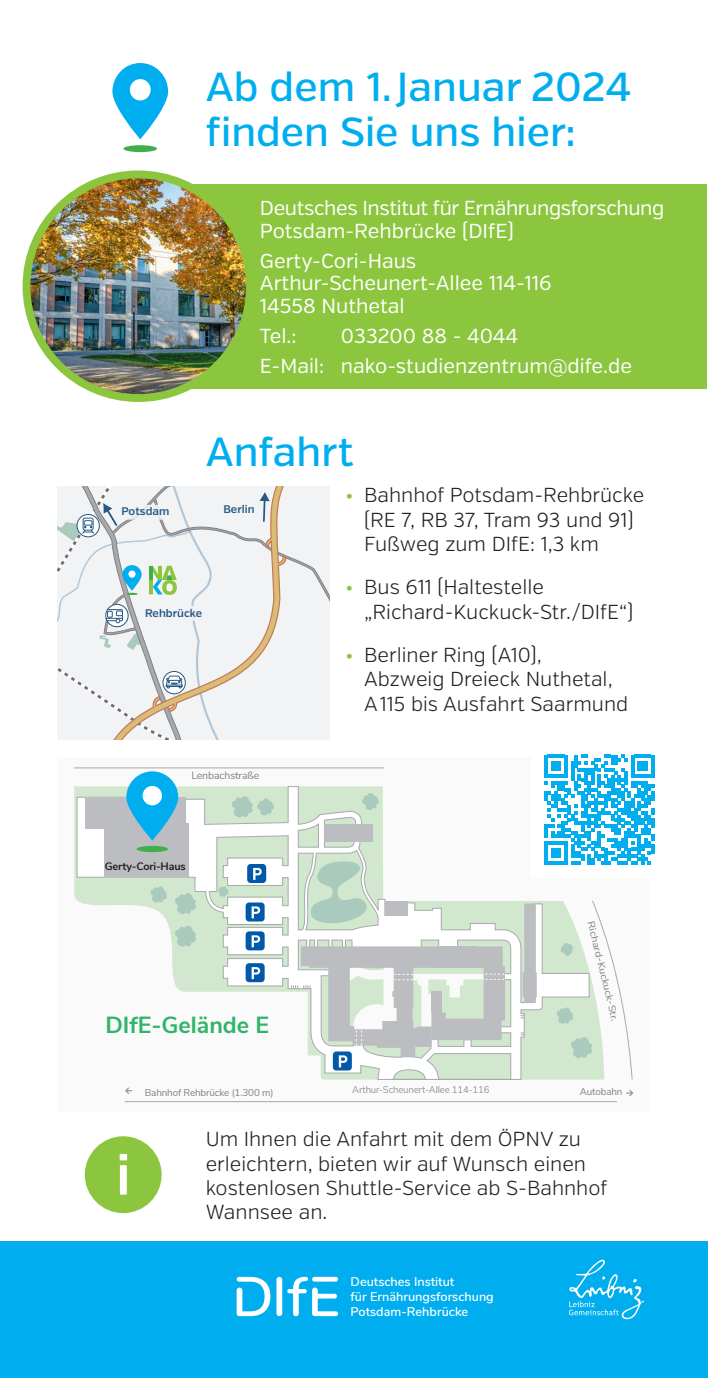
<style>
.page{position:relative;width:708px;height:1378px;background:#fff}
.page>*{position:absolute;margin:0;border:0;box-sizing:border-box;transform-origin:0 0}
.t1{font:600 56.02px "Verb";color:#fff}
.t2{font:500 40.5px/45px "Verb";color:#00aeef}
.t3{font:700 23.18px "Nunito Sans";color:#2fb569}
.t4{font:300 20.25px/24.3px "Verb";color:#231f20}
.t5{font:20.25px/22.5px "Verb";color:#fff}
.t6{font:20.25px/22.5px "Verb";letter-spacing:-.02em;color:#fff}
.t7{font:600 12.6px/15.1px "Nunito";color:#fff}
.t8{font:600 11.03px "Verb";color:#265884}
.t9{font:700 10.8px "Nunito Sans";letter-spacing:-.015em;color:#231f20}
.t10{font:10.58px "Nunito Sans";letter-spacing:-.015em;color:#808285}
.t11{font:9.9px "Nunito Sans";letter-spacing:-.015em;color:#808285}
.t12{font:9.9px "Nunito Sans";letter-spacing:-.015em;color:#939598}
.t13{font:9.9px "Nunito Sans";letter-spacing:-.015em;color:#808285;scale:1.1 1}
.s1{color:#8bc63e}
</style>
<div class="page">
<div style="left:0;top:1241px;width:708px;height:137px;background:#00aeef"></div>
<div style="left:85px;top:1136px;width:77px;height:77px;background:#8bc63e;border-radius:50%"></div>
<div style="left:96px;top:184px;width:611px;height:204px;background:#8bc63e"></div>
<img style="left:26px;top:174px;width:224px;height:224px;border-radius:112px">
<div style="left:23px;top:170px;width:231px;height:232px;border:8px solid #8bc63e;border-radius:50%"></div>
<div style="left:57px;top:757px;width:592px;height:355px;background:#fafafa"></div>
<svg style="left:74px;top:786px;width:108px;height:205px"></svg>
<svg style="left:173px;top:925px;width:9px;height:22px"></svg>
<svg style="left:149px;top:886px;width:33px;height:29px"></svg>
<svg style="left:590px;top:901px;width:43px;height:179px"></svg>
<svg style="left:182px;top:786px;width:408px;height:294px"></svg>
<div style="left:77px;top:797px;width:54px;height:80px;background:#fff"></div>
<div style="left:77px;top:797px;width:54px;height:80px;border:1px solid #a8a9ad"></div>
<hr style="left:74px;top:767px;width:310px;height:1px;background:#a8a9ad">
<hr style="left:125px;top:1101px;width:492px;height:1px;background:#a8a9ad">
<svg style="left:523px;top:903px;width:14px;height:100px"></svg>
<div style="left:325px;top:824px;width:48px;height:17px;background:#bcbdc0"></div>
<div style="left:85px;top:797px;width:100px;height:32px;background:#bcbdc0"></div>
<div style="left:104px;top:823px;width:85px;height:54px;background:#bcbdc0"></div>
<div style="left:385px;top:901px;width:23px;height:14px;background:#bcbdc0"></div>
<svg style="left:626px;top:1090px;width:7px;height:6px"></svg>
<svg style="left:125px;top:1087px;width:7px;height:6px"></svg>
<svg style="left:291px;top:946px;width:214px;height:126px"></svg>
<svg style="left:244px;top:930px;width:22px;height:22px"></svg>
<svg style="left:244px;top:961px;width:22px;height:22px"></svg>
<svg style="left:244px;top:901px;width:22px;height:22px"></svg>
<svg style="left:246px;top:862px;width:22px;height:22px"></svg>
<svg style="left:126px;top:771px;width:52px;height:69px;fill:#00aeef"></svg>
<div style="left:143px;top:786px;width:19px;height:19px;background:#fff;border-radius:50%"></div>
<div style="left:137px;top:846px;width:31px;height:6px;background:#40ae49;border-radius:50%"></div>
<svg style="left:57px;top:486px;width:273px;height:253px"></svg>
<div style="left:116px;top:610px;width:7px;height:6px;border:1px solid #265884"></div>
<div style="left:531px;top:741px;width:137px;height:137px;background:#fff"></div>
<svg style="left:544px;top:754px;width:110px;height:110px"></svg>
<div style="left:276px;top:1277px;width:6px;height:39px;background:#fff;border-radius:3px"></div>
<svg style="left:237px;top:1277px;width:33px;height:39px"></svg>
<svg style="left:287px;top:1276px;width:51px;height:40px"></svg>
<svg style="left:569px;top:1259px;width:75px;height:60px"></svg>
<svg style="left:112px;top:63px;width:56px;height:76px"></svg>
<div style="left:130px;top:79px;width:21px;height:21px;background:#fff;border-radius:50%"></div>
<div style="left:123px;top:145px;width:34px;height:7px;background:#40ae49;border-radius:50%"></div>
<h2 class="t2" style="left:206px;top:65px;width:427px">Ab dem 1.Januar 2024 finden Sie uns hier:</h2>
<p class="t6" style="left:260px;top:197px;width:406px">Deutsches Institut für Ernährungsforschung<br>Potsdam-Rehbrücke (DIfE)</p>
<p class="t5" style="left:260px;top:250px;width:293px">Gerty-Cori-Haus<br>Arthur-Scheunert-Allee 114-116<br>14558 Nuthetal</p>
<p class="t5" style="left:260px;top:325px;width:38px">Tel.:</p>
<p class="t5" style="left:260px;top:321px;width:374px;line-height:30.2px;text-indent:81px">033200 88 - 4044<br>E-Mail: nako-studienzentrum@dife.de</p>
<h2 class="t2" style="left:206px;top:430px;width:150px">Anfahrt</h2>
<p class="t8" style="left:121px;top:505px;width:49px">Potsdam</p>
<p class="t8" style="left:223px;top:503px;width:33px">Berlin</p>
<p class="t8" style="left:145px;top:606px;width:59px">Rehbrücke</p>
<p class="t10" style="left:191px;top:768px;width:70px">Lenbachstraße</p>
<p class="t9" style="left:105px;top:858px;width:82px">Gerty-Cori-Haus</p>
<p class="t3" style="left:105px;top:1008px;width:165px">DIfE-Gelände E</p>
<p class="t4" style="left:364px;top:483px;width:282px;text-indent:-19px"><span class="s1">•</span> Bahnhof Potsdam-Rehbrücke (RE 7, RB 37, Tram 93 und 91)<br>Fußweg zum DIfE: 1,3 km</p>
<p class="t4" style="left:364px;top:575px;width:271px;text-indent:-19px"><span class="s1">•</span> Bus 611 (Haltestelle „Richard-Kuckuck-Str./DIfE“)</p>
<p class="t4" style="left:364px;top:643px;width:266px;text-indent:-19px"><span class="s1">•</span> Berliner Ring (A10),<br>Abzweig Dreieck Nuthetal,<br>A115 bis Ausfahrt Saarmund</p>
<p class="t13" style="left:598px;top:919px;width:94px;rotate:76deg">Richard-Kuckuck-Str.</p>
<h1 class="t1" style="left:116px;top:1141px;width:16px">i</h1>
<p class="t11" style="left:145px;top:1085px;width:130px">Bahnhof Rehbrücke (1.300 m)</p>
<p class="t12" style="left:352px;top:1082px;width:139px">Arthur-Scheunert-Allee 114-116</p>
<p class="t11" style="left:580px;top:1084px;width:44px">Autobahn</p>
<p class="t4" style="left:206px;top:1127px;width:403px">Um Ihnen die Anfahrt mit dem ÖPNV zu erleichtern, bieten wir auf Wunsch einen kostenlosen Shuttle-Service ab S-Bahnhof<br>Wannsee an.</p>
<p class="t7" style="left:351px;top:1273px;width:145px">Deutsches Institut<br>für Ernährungsforschung<br>Potsdam-Rehbrücke</p>
</div>
